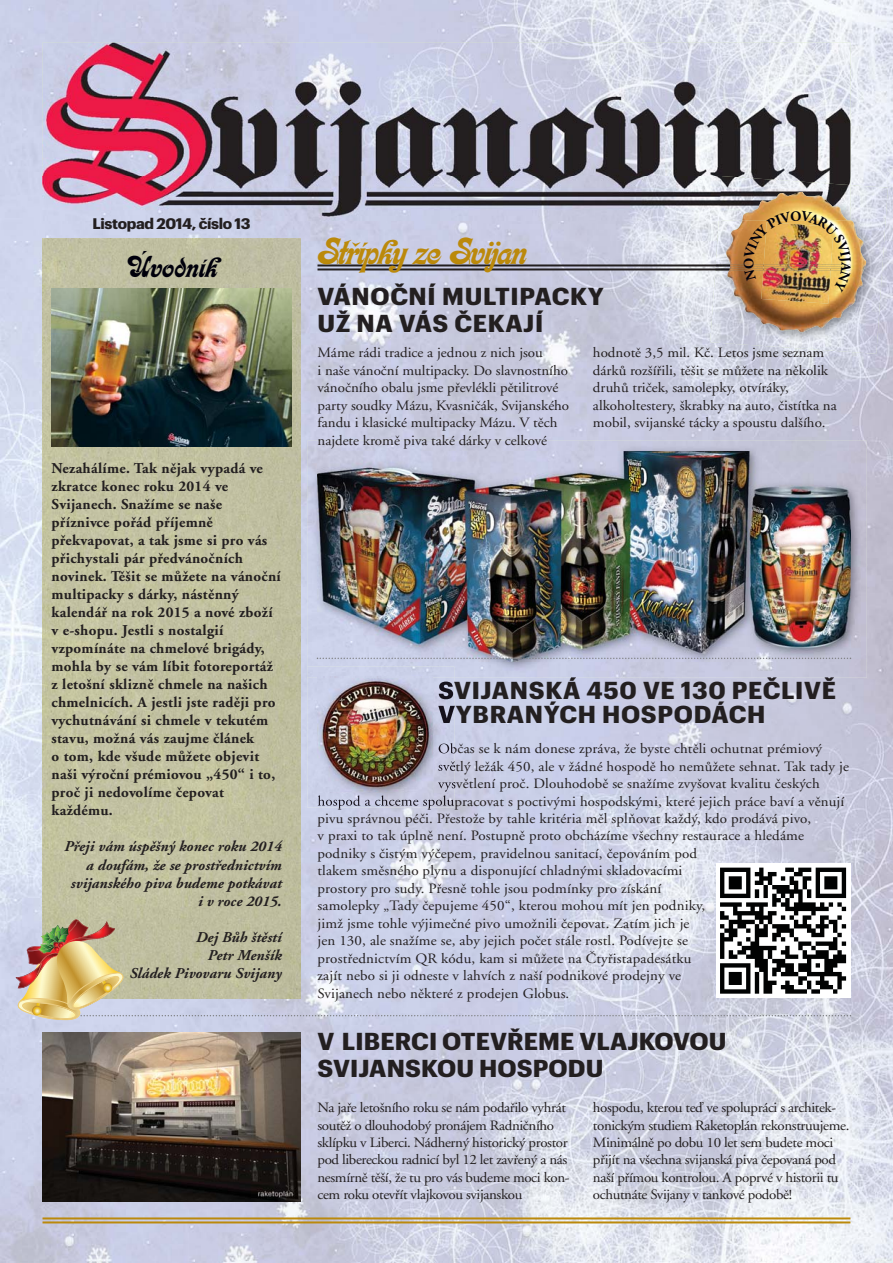
<style>
.page{position:relative;width:893px;height:1263px;background:#fff}
.page>*{position:absolute;margin:0;border:0;box-sizing:border-box;transform-origin:0 0}
.t1{font:39px "Kalligraphia DCE";letter-spacing:-.025em;color:#bb890b}
.t2{font:31.65px "Kalligraphia DCE";color:#00000b}
.t3{font:700 24px/27px "Graphik Compact";letter-spacing:.015em;color:#231f20;scale:1.15 1}
.t4{font:700 15px/18px "Adobe Garamond CE";letter-spacing:.02em;color:#231f20}
.t5{font:italic 700 15px/18px "Adobe Garamond CE";letter-spacing:.005em;color:#231f20;text-align:right}
.t6{font:700 15px "Graphik Compact";letter-spacing:-.02em;color:#231f20;scale:1.15 1}
.t7{font:14.25px/17.4px "Adobe Garamond CE";color:#231f20;scale:1.05 1}
.t8{font:14.25px/17.4px "Adobe Garamond CE";letter-spacing:-.025em;color:#231f20;scale:1.05 1}
.t9{font:700 14.25px "Adobe Garamond CE";color:#00000b}
</style>
<div class="page">
<img style="left:0;top:0;width:893px;height:1263px">
<hr style="left:317px;top:264px;width:533px;height:2px;background:#231f20">
<hr style="left:317px;top:268px;width:533px;height:2px;background:#231f20">
<img style="left:43px;top:43px;width:807px;height:133px">
<img style="left:43px;top:176px;width:676px;height:44px">
<img style="left:43px;top:239px;width:257px;height:629px">
<img style="left:51px;top:289px;width:241px;height:157px">
<hr style="left:43px;top:1217px;width:807px;height:2px;background:#bb890b">
<hr style="left:43px;top:1221px;width:807px;height:2px;background:#bb890b">
<img style="left:307px;top:441px;width:560px;height:237px">
<img style="left:570px;top:677px;width:210px;height:1px">
<img style="left:317px;top:451px;width:533px;height:210px">
<img style="left:307px;top:667px;width:147px;height:141px">
<img style="left:439px;top:681px;width:15px;height:18px">
<img style="left:438px;top:705px;width:16px;height:18px">
<img style="left:439px;top:743px;width:15px;height:10px">
<img style="left:438px;top:761px;width:16px;height:10px">
<img style="left:438px;top:782px;width:16px;height:10px">
<img style="left:318px;top:795px;width:53px;height:13px">
<img style="left:375px;top:795px;width:51px;height:11px">
<img style="left:317px;top:677px;width:115px;height:114px">
<svg style="left:716px;top:863px;width:134px;height:5px"></svg>
<svg style="left:16px;top:868px;width:835px;height:152px;background:#c1c1c2"></svg>
<svg style="left:317px;top:658px;width:534px;height:1px"></svg>
<img style="left:710px;top:185px;width:178px;height:169px">
<svg style="left:715px;top:264px;width:11px;height:6px"></svg>
<img style="left:719px;top:176px;width:131px;height:44px">
<img style="left:726px;top:220px;width:140px;height:112px">
<img style="left:742px;top:192px;width:106px;height:28px">
<img style="left:761px;top:293px;width:70px;height:11px">
<img style="left:43px;top:1032px;width:257px;height:169px">
<img style="left:744px;top:211px;width:107px;height:82px">
<p class="t6" style="left:92px;top:216px;width:139px">Listopad 2014, číslo 13</p>
<h2 class="t2" style="left:125px;top:247px;width:94px">Úvodník</h2>
<p class="t4" style="left:52px;top:461px;width:231px">Nezahálíme. Tak nějak vypadá ve zkratce konec roku 2014 ve<br>Svijanech. Snažíme se naše příznivce pořád příjemně překvapovat, a tak jsme si pro vás přichystali pár předvánočních novinek. Těšit se můžete na vánoční multipacky s dárky, nástěnný kalendář na rok 2015 a nové zboží v e-shopu. Jestli s nostalgií vzpomínáte na chmelové brigády, mohla by se vám líbit fotoreportáž z letošní sklizně chmele na našich chmelnicích. A jestli jste raději pro vychutnávání si chmele v tekutém stavu, možná vás zaujme článek<br>o tom, kde všude můžete objevit naši výroční prémiovou „450“ i to, proč ji nedovolíme čepovat každému.</p>
<p class="t5" style="left:64px;top:837px;width:219px">Přeji vám úspěšný konec roku 2014 a doufám, že se prostřednictvím svijanského piva budeme potkávat i v roce 2015.</p>
<p class="t5" style="left:129px;top:927px;width:154px">Dej Bůh štěstí<br>Petr Menšík<br>Sládek Pivovaru Svijany</p>
<h1 class="t1" style="left:317px;top:228px;width:211px">Střípky ze Svijan</h1>
<p class="t9" style="left:743px;top:269px;width:13px;rotate:-90deg">O</p>
<h3 class="t3" style="left:318px;top:284px;width:251px">VÁNOČNÍ MULTIPACKY<br>UŽ NA VÁS ČEKAJÍ</h3>
<p class="t7" style="left:317px;top:345px;width:241px">Máme rádi tradice a jednou z nich jsou<br>i naše vánoční multipacky. Do slavnostního vánočního obalu jsme převlékli pětilitrové party soudky Mázu, Kvasničák, Svijanského fandu i klasické multipacky Mázu. V těch najdete kromě piva také dárky v celkové</p>
<p class="t7" style="left:593px;top:345px;width:234px">hodnotě 3,5 mil. Kč. Letos jsme seznam dárků rozšířili, těšit se můžete na několik druhů triček, samolepky, otvíráky, alkoholtestery, škrabky na auto, čistítka na mobil, svijanské tácky a spoustu dalšího.</p>
<h3 class="t3" style="left:438px;top:679px;width:348px;line-height:24px">SVIJANSKÁ 450 VE 130 PEČLIVĚ<br>VYBRANÝCH HOSPODÁCH</h3>
<p class="t7" style="left:438px;top:741px;width:367px">Občas se k nám donese zpráva, že byste chtěli ochutnat prémiový</p>
<p class="t7" style="left:438px;top:758px;width:393px">světlý ležák 450, ale v žádné hospodě ho nemůžete sehnat. Tak tady je</p>
<p class="t7" style="left:438px;top:775px;width:365px">vysvětlení proč. Dlouhodobě se snažíme zvyšovat kvalitu českých</p>
<p class="t7" style="left:317px;top:793px;width:503px">hospod a chceme spolupracovat s poctivými hospodskými, které jejich práce baví a věnují</p>
<p class="t7" style="left:317px;top:810px;width:472px">pivu správnou péči. Přestože by tahle kritéria měl splňovat každý, kdo prodává pivo,</p>
<p class="t7" style="left:317px;top:828px;width:465px">v praxi to tak úplně není. Postupně proto obcházíme všechny restaurace a hledáme</p>
<p class="t7" style="left:317px;top:845px;width:363px">podniky s čistým výčepem, pravidelnou sanitací, čepováním pod</p>
<p class="t7" style="left:317px;top:863px;width:349px">tlakem směsného plynu a disponující chladnými skladovacími</p>
<p class="t7" style="left:317px;top:880px;width:329px">prostory pro sudy. Přesně tohle jsou podmínky pro získání</p>
<p class="t7" style="left:317px;top:898px;width:371px">samolepky „Tady čepujeme 450“, kterou mohou mít jen podniky,</p>
<p class="t7" style="left:317px;top:915px;width:356px">jimž jsme tohle výjimečné pivo umožnili čepovat. Zatím jich je</p>
<p class="t7" style="left:317px;top:932px;width:354px">jen 130, ale snažíme se, aby jejich počet stále rostl. Podívejte se</p>
<p class="t7" style="left:317px;top:950px;width:358px">prostřednictvím QR kódu, kam si můžete na Čtyřistapadesátku</p>
<p class="t7" style="left:317px;top:967px;width:348px">zajít nebo si ji odneste v lahvích z naší podnikové prodejny ve</p>
<p class="t7" style="left:317px;top:985px;width:241px">Svijanech nebo některé z prodejen Globus.</p>
<h3 class="t3" style="left:318px;top:1028px;width:357px">V LIBERCI OTEVŘEME VLAJKOVOU<br>SVIJANSKOU HOSPODU</h3>
<p class="t8" style="left:317px;top:1099px;width:242px">Na jaře letošního roku se nám podařilo vyhrát soutěž o dlouhodobý pronájem Radničního sklípku v Liberci. Nádherný historický prostor pod libereckou radnicí byl 12 let zavřený a nás nesmírně těší, že tu pro vás budeme moci kon&shy;cem roku otevřít vlajkovou svijanskou</p>
<p class="t8" style="left:593px;top:1099px;width:246px">hospodu, kterou teď ve spolupráci s architek&shy;tonickým studiem Raketoplán rekonstruujeme.<br>Minimálně po dobu 10 let sem budete moci přijít na všechna svijanská piva čepovaná pod naší přímou kontrolou. A poprvé v historii tu ochutnáte Svijany v tankové podobě!</p>
</div>
